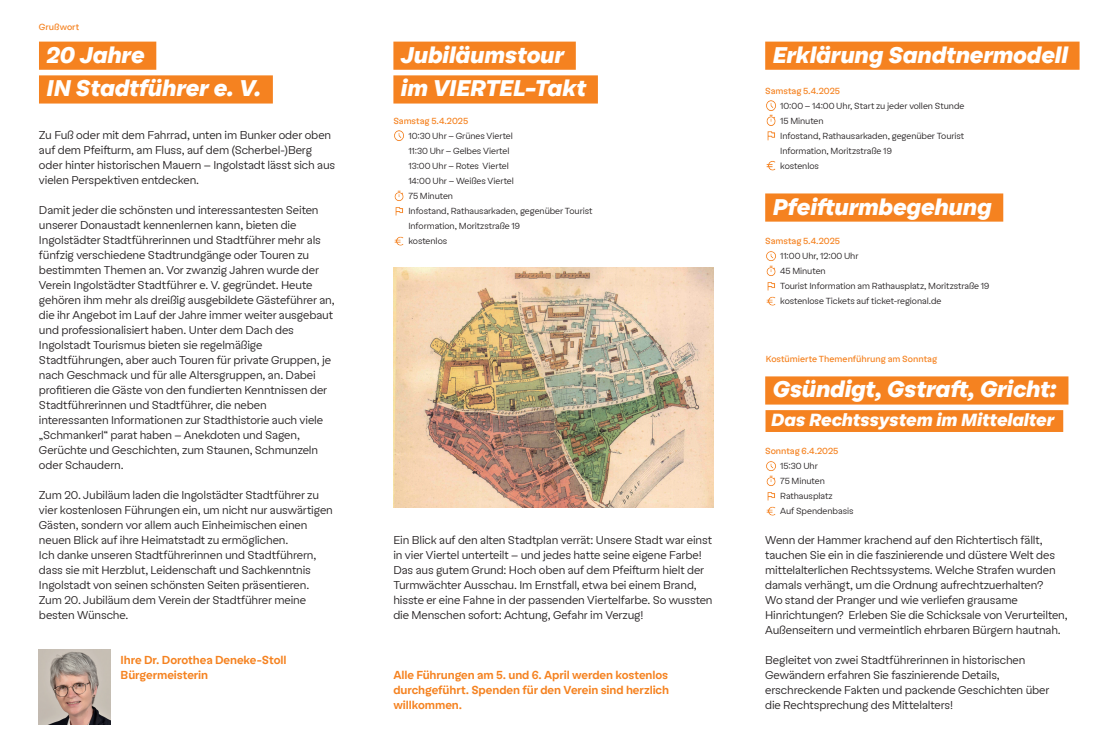
<style>
.page{position:relative;width:1120px;height:752px;background:#fff}
.page>*{position:absolute;margin:0;border:0;box-sizing:border-box;transform-origin:0 0}
.t1{font:italic 900 22.5px/33.8px "Easy Grotesk";letter-spacing:-.015em;color:#fff}
.t2{font:italic 900 17.5px "Easy Grotesk";letter-spacing:-.015em;color:#fff}
.t3{font:11.25px/15px "Easy Grotesk";letter-spacing:-.01em;color:#231f20}
.t4{font:700 11.25px/15px "Easy Grotesk";letter-spacing:-.01em;color:#f58220}
.t5{font:8.75px/15px "Easy Grotesk";letter-spacing:-.01em;color:#231f20}
.t6{font:500 8.75px "Easy Grotesk";letter-spacing:-.005em;color:#f58220}
</style>
<div class="page">
<img style="left:39px;top:649px;width:71px;height:75px">
<div style="left:39px;top:42px;width:117px;height:28px;background:#f58220"></div>
<div style="left:39px;top:75px;width:234px;height:28px;background:#f58220"></div>
<img style="left:393px;top:268px;width:320px;height:239px">
<div style="left:393px;top:42px;width:183px;height:28px;background:#f58220"></div>
<div style="left:393px;top:75px;width:205px;height:28px;background:#f58220"></div>
<div style="left:765px;top:193px;width:238px;height:28px;background:#f58220"></div>
<div style="left:765px;top:376px;width:303px;height:28px;background:#f58220"></div>
<svg style="left:394px;top:130px;width:10px;height:11px"></svg>
<svg style="left:394px;top:190px;width:10px;height:26px"></svg>
<svg style="left:394px;top:236px;width:10px;height:10px"></svg>
<svg style="left:766px;top:100px;width:10px;height:41px"></svg>
<svg style="left:766px;top:160px;width:10px;height:11px"></svg>
<svg style="left:766px;top:251px;width:10px;height:55px"></svg>
<svg style="left:766px;top:461px;width:10px;height:55px"></svg>
<div style="left:765px;top:42px;width:314px;height:28px;background:#f58220"></div>
<div style="left:765px;top:410px;width:298px;height:22px;background:#f58220"></div>
<p class="t6" style="left:39px;top:21px;width:42px">Grußwort</p>
<h1 class="t1" style="left:46px;top:39px;width:216px">20 Jahre<br>IN Stadtführer e. V.</h1>
<p class="t3" style="left:39px;top:127px;width:298px">Zu Fuß oder mit dem Fahrrad, unten im Bunker oder oben auf dem Pfeifturm, am Fluss, auf dem (Scherbel-)Berg oder hinter historischen Mauern – Ingolstadt lässt sich aus vielen Perspektiven entdecken.</p>
<p class="t3" style="left:39px;top:202px;width:297px">Damit jeder die schönsten und interessantesten Seiten unserer Donaustadt kennenlernen kann, bieten die Ingolstädter Stadtführerinnen und Stadtführer mehr als fünfzig verschiedene Stadtrundgänge oder Touren zu bestimmten Themen an. Vor zwanzig Jahren wurde der Verein Ingolstädter Stadtführer e. V. gegründet. Heute gehören ihm mehr als dreißig ausgebildete Gästeführer an, die ihr Angebot im Lauf der Jahre immer weiter ausgebaut und professionalisiert haben. Unter dem Dach des Ingolstadt Tourismus bieten sie regelmäßige Stadtführungen, aber auch Touren für private Gruppen, je nach Geschmack und für alle Altersgruppen, an. Dabei profitieren die Gäste von den fundierten Kenntnissen der Stadtführerinnen und Stadtführer, die neben interessanten Informationen zur Stadthistorie auch viele „Schmankerl“ parat haben – Anekdoten und Sagen, Gerüchte und Geschichten, zum Staunen, Schmunzeln oder Schaudern.</p>
<p class="t3" style="left:39px;top:487px;width:295px">Zum 20. Jubiläum laden die Ingolstädter Stadtführer zu vier kostenlosen Führungen ein, um nicht nur auswärtigen Gästen, sondern vor allem auch Einheimischen einen neuen Blick auf ihre Heimatstadt zu ermöglichen.<br>Ich danke unseren Stadtführerinnen und Stadtführern, dass sie mit Herzblut, Leidenschaft und Sachkenntnis Ingolstadt von seinen schönsten Seiten präsentieren.<br>Zum 20. Jubiläum dem Verein der Stadtführer meine besten Wünsche.</p>
<p class="t4" style="left:121px;top:652px;width:167px">Ihre Dr. Dorothea Deneke-Stoll<br>Bürgermeisterin</p>
<h1 class="t1" style="left:401px;top:39px;width:187px">Jubiläumstour im VIERTEL-Takt</h1>
<p class="t6" style="left:393px;top:115px;width:76px">Samstag 5.4.2025</p>
<p class="t5" style="left:408px;top:128px;width:186px">10:30 Uhr - Grünes Viertel<br>11:30 Uhr - Gelbes Viertel<br>13:00 Uhr - Rotes Viertel<br>14:00 Uhr - Weißes Viertel<br>75 Minuten<br>Infostand, Rathausarkaden, gegenüber Tourist<br>Information, Moritzstraße 19<br>kostenlos</p>
<p class="t3" style="left:393px;top:532px;width:321px">Ein Blick auf den alten Stadtplan verrät: Unsere Stadt war einst in vier Viertel unterteilt – und jedes hatte seine eigene Farbe!<br>Das aus gutem Grund: Hoch oben auf dem Pfeifturm hielt der Turmwächter Ausschau. Im Ernstfall, etwa bei einem Brand, hisste er eine Fahne in der passenden Viertelfarbe. So wussten die Menschen sofort: Achtung, Gefahr im Verzug!</p>
<p class="t4" style="left:393px;top:667px;width:277px;text-align:justify">Alle Führungen am 5. und 6. April werden kostenlos durchgeführt. Spenden für den Verein sind herzlich willkommen.</p>
<h1 class="t1" style="left:773px;top:39px;width:297px">Erklärung Sandtnermodell</h1>
<p class="t6" style="left:765px;top:85px;width:76px">Samstag 5.4.2025</p>
<p class="t5" style="left:780px;top:98px;width:186px">10:00 - 14:00 Uhr, Start zu jeder vollen Stunde<br>15 Minuten<br>Infostand, Rathausarkaden, gegenüber Tourist<br>Information, Moritzstraße 19<br>kostenlos</p>
<h1 class="t1" style="left:773px;top:190px;width:221px">Pfeifturmbegehung</h1>
<p class="t6" style="left:765px;top:235px;width:76px">Samstag 5.4.2025</p>
<p class="t5" style="left:780px;top:248px;width:211px">11:00 Uhr, 12:00 Uhr<br>45 Minuten<br>Tourist Information am Rathausplatz, Moritzstraße 19 kostenlose Tickets auf ticket-regional.de</p>
<p class="t6" style="left:766px;top:354px;width:173px">Kostümierte Themenführung am Sonntag</p>
<h1 class="t1" style="left:773px;top:373px;width:286px">Gsündigt, Gstraft, Gricht:</h1>
<h2 class="t2" style="left:771px;top:409px;width:284px">Das Rechtssystem im Mittelalter</h2>
<p class="t6" style="left:765px;top:445px;width:75px">Sonntag 6.4.2025</p>
<p class="t5" style="left:780px;top:458px;width:75px">15:30 Uhr<br>75 Minuten<br>Rathausplatz<br>Auf Spendenbasis</p>
<p class="t3" style="left:765px;top:532px;width:304px">Wenn der Hammer krachend auf den Richtertisch fällt, tauchen Sie ein in die faszinierende und düstere Welt des mittelalterlichen Rechtssystems. Welche Strafen wurden damals verhängt, um die Ordnung aufrechtzuerhalten?<br>Wo stand der Pranger und wie verliefen grausame Hinrichtungen? Erleben Sie die Schicksale von Verurteilten, Außenseitern und vermeintlich ehrbaren Bürgern hautnah.</p>
<p class="t3" style="left:765px;top:652px;width:286px">Begleitet von zwei Stadtführerinnen in historischen Gewändern erfahren Sie faszinierende Details, erschreckende Fakten und packende Geschichten über die Rechtsprechung des Mittelalters!</p>
</div>
